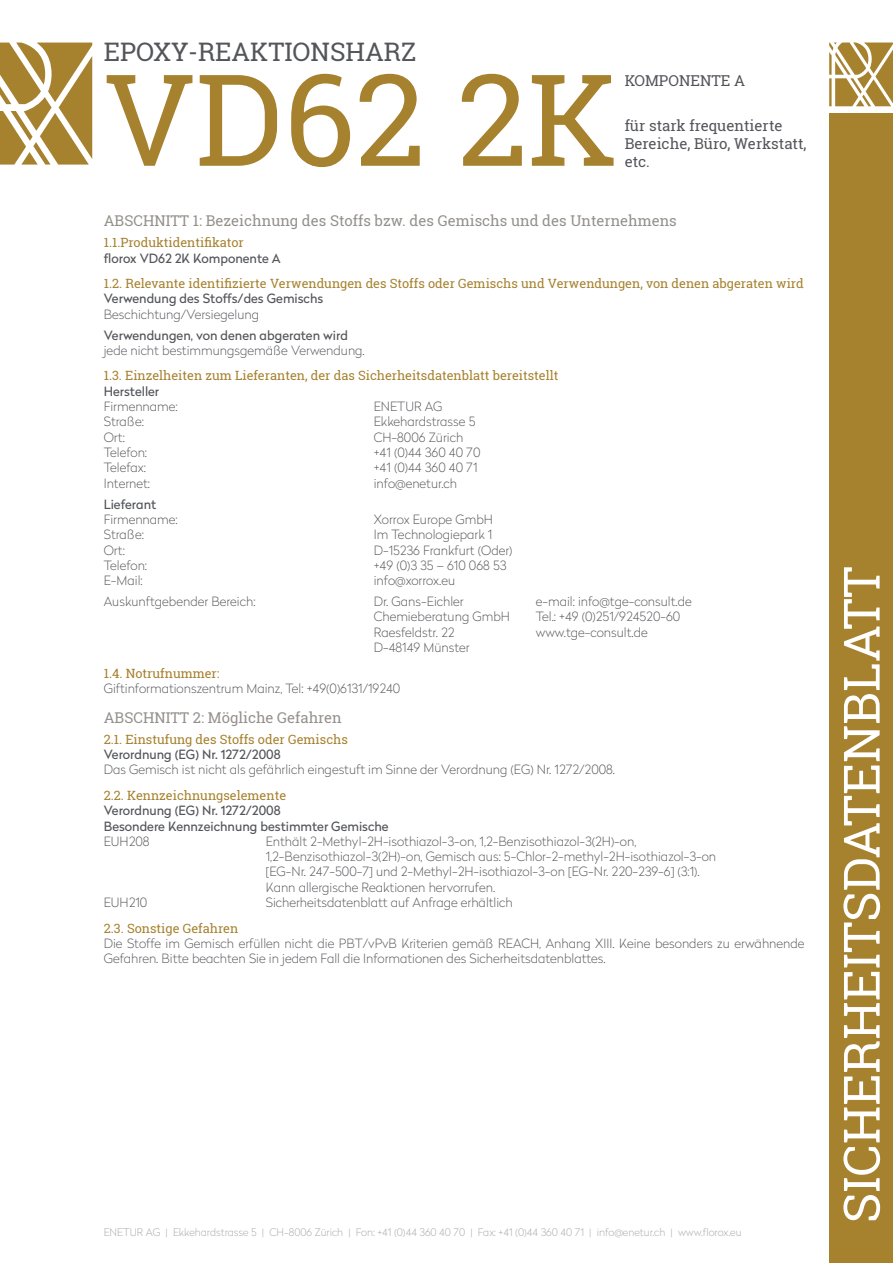
<style>
.page{position:relative;width:893px;height:1263px;background:#fff}
.page>*{position:absolute;margin:0;border:0;box-sizing:border-box;transform-origin:0 0}
.t1{font:127.5px "Roboto Slab";color:#a6812e}
.t2{font:50.1px "Roboto Slab";color:#fff}
.t3{font:25.5px "Roboto Slab";color:#54555a}
.t4{font:15px/18px "Roboto Slab";color:#54555a}
.t5{font:14.85px "Roboto Slab";color:#94918c}
.t6{font:100 12.75px/15.3px "Radikal";color:#54555a}
.t7{font:12.75px "Roboto Slab";color:#a6812e}
.t8{font:12.75px/15.3px "Radikal";color:#54555a}
.t9{font:100 10.5px "Radikal";color:#a9a8aa}
</style>
<div class="page">
<svg style="left:829px;top:43px;width:64px;height:63px"></svg>
<div style="left:829px;top:114px;width:64px;height:1149px;background:#a6812e"></div>
<svg style="left:0;top:43px;width:92px;height:122px"></svg>
<h3 class="t3" style="left:104px;top:34px;width:314px">EPOXY-REAKTIONSHARZ</h3>
<h1 class="t1" style="left:104px;top:32px;width:516px">VD62 2K</h1>
<p class="t4" style="left:625px;top:71px;width:122px">KOMPONENTE A</p>
<p class="t4" style="left:625px;top:116px;width:183px">für stark frequentierte<br>Bereiche, Büro, Werkstatt, etc.</p>
<p class="t5" style="left:104px;top:211px;width:575px">ABSCHNITT 1: Bezeichnung des Stoffs bzw. des Gemischs und des Unternehmens</p>
<p class="t7" style="left:104px;top:234px;width:142px">1.1.Produktidentifikator</p>
<p class="t8" style="left:104px;top:250px;width:179px">florox VD62 2K Komponente A</p>
<p class="t7" style="left:104px;top:275px;width:701px">1.2. Relevante identifizierte Verwendungen des Stoffs oder Gemischs und Verwendungen, von denen abgeraten wird</p>
<p class="t8" style="left:104px;top:291px;width:221px">Verwendung des Stoffs/des Gemischs</p>
<p class="t6" style="left:104px;top:306px;width:157px">Beschichtung/Versiegelung</p>
<p class="t8" style="left:104px;top:327px;width:246px">Verwendungen, von denen abgeraten wird</p>
<p class="t6" style="left:104px;top:342px;width:263px">jede nicht bestimmungsgemäße Verwendung.</p>
<p class="t7" style="left:104px;top:367px;width:456px">1.3. Einzelheiten zum Lieferanten, der das Sicherheitsdatenblatt bereitstellt</p>
<p class="t8" style="left:104px;top:383px;width:57px">Hersteller</p>
<p class="t6" style="left:104px;top:398px;width:75px">Firmenname:</p>
<p class="t6" style="left:374px;top:398px;width:70px">ENETUR AG</p>
<p class="t6" style="left:104px;top:414px;width:42px">Straße:</p>
<p class="t6" style="left:374px;top:414px;width:103px">Ekkehardstrasse 5</p>
<p class="t6" style="left:104px;top:429px;width:23px">Ort:</p>
<p class="t6" style="left:374px;top:429px;width:91px">CH-8006 Zürich</p>
<p class="t6" style="left:104px;top:444px;width:45px">Telefon:</p>
<p class="t6" style="left:374px;top:444px;width:108px">+41 (0)44 360 40 70</p>
<p class="t6" style="left:104px;top:460px;width:44px">Telefax:</p>
<p class="t6" style="left:374px;top:460px;width:105px">+41 (0)44 360 40 71</p>
<p class="t6" style="left:104px;top:475px;width:48px">Internet:</p>
<p class="t6" style="left:374px;top:475px;width:85px">info@enetur.ch</p>
<p class="t8" style="left:104px;top:496px;width:54px">Lieferant</p>
<p class="t6" style="left:104px;top:511px;width:75px">Firmenname:</p>
<p class="t6" style="left:374px;top:511px;width:121px">Xorrox Europe GmbH</p>
<p class="t6" style="left:104px;top:526px;width:42px">Straße:</p>
<p class="t6" style="left:374px;top:526px;width:120px">Im Technologiepark 1</p>
<p class="t6" style="left:104px;top:542px;width:23px">Ort:</p>
<p class="t6" style="left:374px;top:542px;width:140px">D-15236 Frankfurt (Oder)</p>
<p class="t6" style="left:104px;top:557px;width:45px">Telefon:</p>
<p class="t6" style="left:374px;top:557px;width:134px">+49 (0)3 35 – 610 068 53</p>
<p class="t6" style="left:104px;top:572px;width:40px">E-Mail:</p>
<p class="t6" style="left:374px;top:572px;width:83px">info@xorrox.eu</p>
<p class="t6" style="left:104px;top:593px;width:153px">Auskunftgebender Bereich:</p>
<p class="t6" style="left:374px;top:593px;width:91px">Dr. Gans-Eichler</p>
<p class="t6" style="left:536px;top:593px;width:157px">e-mail: info@tge-consult.de</p>
<p class="t6" style="left:374px;top:609px;width:138px">Chemieberatung GmbH</p>
<p class="t6" style="left:536px;top:609px;width:146px">Tel.: +49 (0)251/924520-60</p>
<p class="t6" style="left:374px;top:624px;width:82px">Raesfeldstr. 22</p>
<p class="t6" style="left:536px;top:624px;width:113px">www.tge-consult.de</p>
<p class="t6" style="left:374px;top:639px;width:97px">D-48149 Münster</p>
<p class="t7" style="left:104px;top:664px;width:117px">1.4. Notrufnummer:</p>
<p class="t6" style="left:104px;top:680px;width:298px">Giftinformationszentrum Mainz, Tel: +49(0)6131/19240</p>
<p class="t5" style="left:104px;top:707px;width:240px">ABSCHNITT 2: Mögliche Gefahren</p>
<p class="t7" style="left:104px;top:730px;width:246px">2.1. Einstufung des Stoffs oder Gemischs</p>
<p class="t8" style="left:104px;top:746px;width:178px">Verordnung (EG) Nr. 1272/2008</p>
<p class="t6" style="left:104px;top:762px;width:513px">Das Gemisch ist nicht als gefährlich eingestuft im Sinne der Verordnung (EG) Nr. 1272/2008.</p>
<p class="t7" style="left:104px;top:786px;width:184px">2.2. Kennzeichnungselemente</p>
<p class="t8" style="left:104px;top:803px;width:286px">Verordnung (EG) Nr. 1272/2008<br>Besondere Kennzeichnung bestimmter Gemische</p>
<p class="t6" style="left:104px;top:833px;width:47px">EUH208</p>
<p class="t6" style="left:266px;top:833px;width:452px">Enthält 2-Methyl-2H-isothiazol-3-on, 1,2-Benzisothiazol-3(2H)-on, 1,2-Benzisothiazol-3(2H)-on, Gemisch aus: 5-Chlor-2-methyl-2H-isothiazol-3-on [EG-Nr. 247-500-7] und 2-Methyl-2H-isothiazol-3-on [EG-Nr. 220-239-6] (3:1).<br>Kann allergische Reaktionen hervorrufen.</p>
<p class="t6" style="left:104px;top:894px;width:45px">EUH210</p>
<p class="t6" style="left:266px;top:894px;width:249px">Sicherheitsdatenblatt auf Anfrage erhältlich</p>
<p class="t7" style="left:104px;top:919px;width:136px">2.3. Sonstige Gefahren</p>
<p class="t6" style="left:104px;top:935px;width:702px">Die Stoffe im Gemisch erfüllen nicht die PBT/vPvB Kriterien gemäß REACH, Anhang XIII. Keine besonders zu erwähnende<br>Gefahren. Bitte beachten Sie in jedem Fall die Informationen des Sicherheitsdatenblattes.</p>
<p class="t9" style="left:104px;top:1225px;width:639px">ENETUR AG | Ekkehardstrasse 5 | CH-8006 Zürich | Fon: +41 (0)44 360 40 70 | Fax: +41 (0)44 360 40 71 | info@enetur.ch | www.florox.eu</p>
<h2 class="t2" style="left:827px;top:1223px;width:658px;rotate:-90deg">SICHERHEITSDATENBLATT</h2>
</div>
